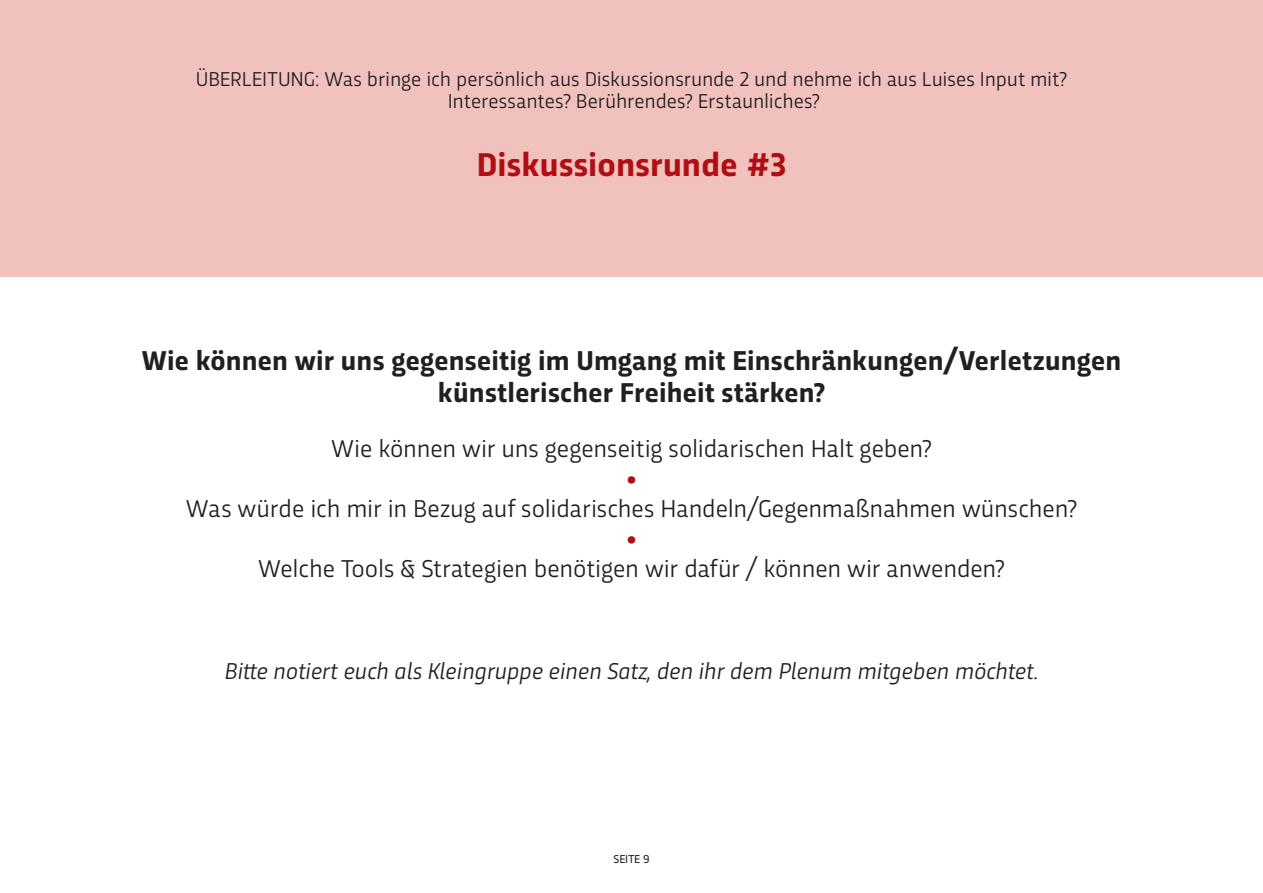
<style>
.page{position:relative;width:1263px;height:893px;background:#fff}
.page>*{position:absolute;margin:0;border:0;box-sizing:border-box;transform-origin:0 0}
.t1{font:700 34.5px "Trasandina";letter-spacing:.005em;color:#b00d15}
.t2{font:700 28.5px "Trasandina";letter-spacing:.01em;color:#231f20}
.t3{font:25.5px "Trasandina";letter-spacing:-.005em;color:#231f20}
.bold{font:500 25.5px "Agenda";color:#b00d15}
.t4{font:italic 24px "Trasandina";letter-spacing:-.005em;color:#231f20}
.t5{font:21px "Trasandina";letter-spacing:-.005em;color:#231f20}
.t6{font:12px "Trasandina";color:#231f20}
</style>
<div class="page">
<div style="left:0;top:0;width:1263px;height:276px;background:#f1c2bd"></div>
<p class="t5" style="left:196px;top:63px;width:872px">ÜBERLEITUNG: Was bringe ich persönlich aus Diskussionsrunde 2 und nehme ich aus Luises Input mit?</p>
<p class="t5" style="left:448px;top:86px;width:373px">Interessantes? Berührendes? Erstaunliches?</p>
<p class="t1" style="left:477px;top:139px;width:311px">Diskussionsrunde #3</p>
<p class="t2" style="left:142px;top:340px;width:981px">Wie können wir uns gegenseitig im Umgang mit Einschränkungen/Verletzungen</p>
<p class="t2" style="left:438px;top:371px;width:389px">künstlerischer Freiheit stärken?</p>
<p class="t3" style="left:331px;top:430px;width:602px">Wie können wir uns gegenseitig solidarischen Halt geben?</p>
<p class="bold" style="left:627px;top:465px;width:11px">•</p>
<p class="t3" style="left:186px;top:490px;width:892px">Was würde ich mir in Bezug auf solidarisches Handeln/Gegenmaßnahmen wünschen?</p>
<p class="bold" style="left:627px;top:525px;width:11px">•</p>
<p class="t3" style="left:258px;top:550px;width:748px">Welche Tools &amp; Strategien benötigen wir dafür / können wir anwenden?</p>
<p class="t4" style="left:225px;top:654px;width:815px">Bitte notiert euch als Kleingruppe einen Satz, den ihr dem Plenum mitgeben möchtet.</p>
<p class="t6" style="left:613px;top:850px;width:37px">SEITE 9</p>
</div>
